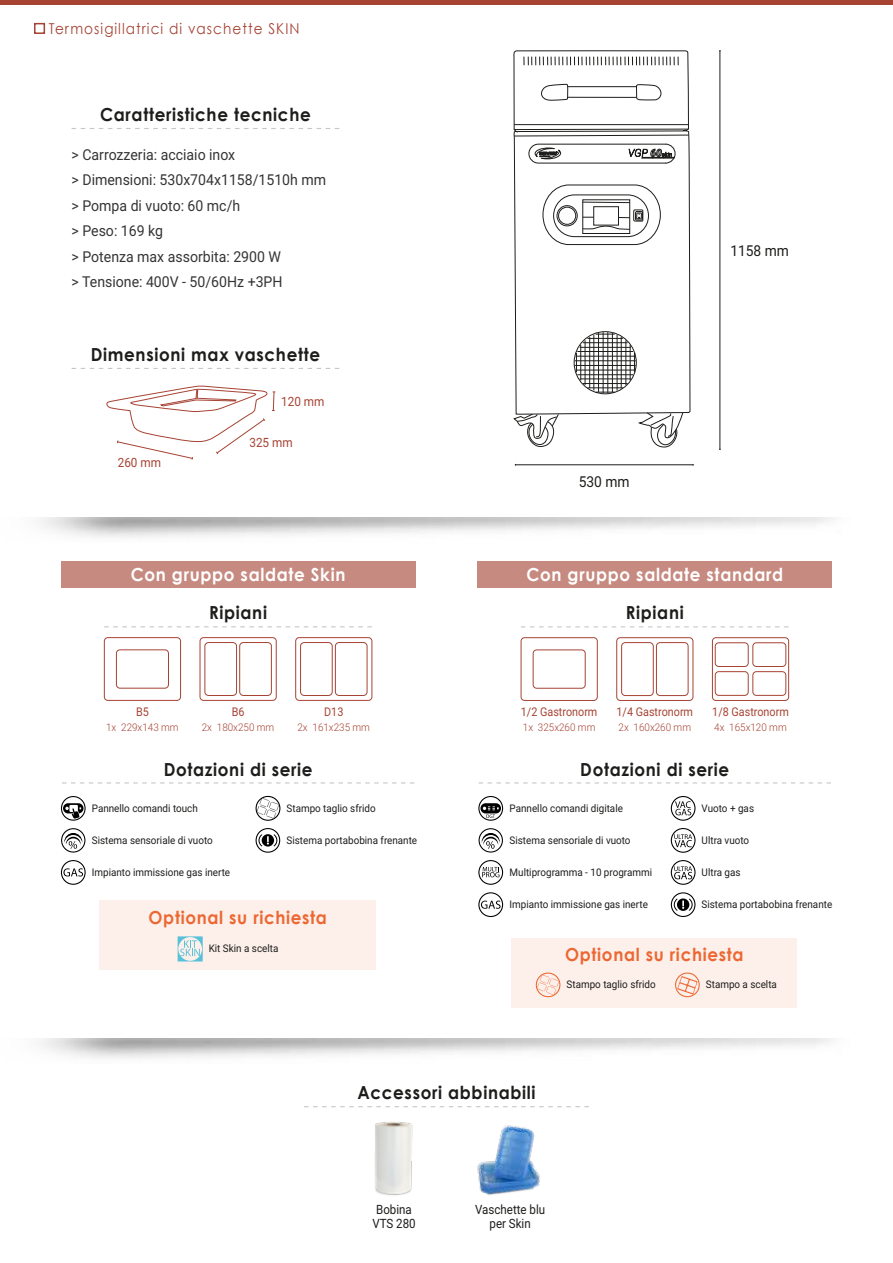
<style>
.page{position:relative;width:893px;height:1263px;background:#fff}
.page>*{position:absolute;margin:0;border:0;box-sizing:border-box;transform-origin:0 0}
.t1{font:700 18px "Century Gothic";letter-spacing:.04em;color:#1d1d1b;scale:.93 1}
.t2{font:700 18px "Century Gothic";letter-spacing:.04em;color:#fff;scale:.93 1}
.t3{font:700 18px "Century Gothic";letter-spacing:.04em;color:#ec6833;scale:.93 1}
.t4{font:15px/25.5px "Roboto";color:#343434;scale:.94 1}
.t5{font:15px "Century Gothic";letter-spacing:.075em;color:#a64333;scale:.91 1}
.t6{font:15px "Roboto";color:#1d1d1b;scale:.92 1}
.t7{font:12.75px/13.8px "Roboto";color:#1d1d1b;text-align:center;scale:.9 1}
.t8{font:12.75px "Roboto";color:#a64333;scale:.92 1}
.t9{font:12px "Roboto";color:#a64333;scale:.9 1}
.t10{font:10.5px "Roboto";color:#1d1d1b;scale:.94 1}
.t11{font:300 10.5px "Roboto";color:#a64333;scale:.94 1}
</style>
<div class="page">
<div style="left:61px;top:561px;width:354px;height:27px;background:#c78a80"></div>
<div style="left:478px;top:561px;width:354px;height:27px;background:#c78a80"></div>
<img style="left:477px;top:1125px;width:63px;height:70px">
<hr style="left:515px;top:464px;width:178px;height:1px;background:#1d1d1b">
<hr style="left:720px;top:51px;width:1px;height:398px;background:#1d1d1b">
<div style="left:0;top:0;width:893px;height:5px;background:#a64333"></div>
<div style="left:34px;top:23px;width:11px;height:11px;border:2px solid #a64333"></div>
<svg style="left:304px;top:1106px;width:285px;height:1px"></svg>
<svg style="left:62px;top:782px;width:352px;height:1px"></svg>
<svg style="left:479px;top:782px;width:352px;height:1px"></svg>
<svg style="left:72px;top:128px;width:267px;height:1px"></svg>
<svg style="left:104px;top:626px;width:268px;height:1px"></svg>
<svg style="left:72px;top:368px;width:267px;height:1px"></svg>
<svg style="left:61px;top:828px;width:24px;height:24px"></svg>
<svg style="left:104px;top:637px;width:77px;height:64px"></svg>
<svg style="left:199px;top:637px;width:78px;height:64px"></svg>
<svg style="left:295px;top:637px;width:78px;height:64px"></svg>
<svg style="left:106px;top:385px;width:169px;height:75px"></svg>
<img style="left:362px;top:1107px;width:54px;height:89px">
<svg style="left:61px;top:860px;width:25px;height:25px"></svg>
<svg style="left:256px;top:828px;width:24px;height:25px"></svg>
<div style="left:100px;top:901px;width:276px;height:69px;background:#fdf0eb"></div>
<div style="left:511px;top:938px;width:286px;height:69px;background:#fdf0eb"></div>
<svg style="left:61px;top:796px;width:25px;height:25px"></svg>
<svg style="left:513px;top:415px;width:46px;height:32px"></svg>
<svg style="left:639px;top:415px;width:44px;height:32px"></svg>
<svg style="left:513px;top:50px;width:177px;height:365px"></svg>
<svg style="left:514px;top:131px;width:175px;height:5px"></svg>
<hr style="left:514px;top:129px;width:174px;height:1px;background:#1d1d1b">
<hr style="left:514px;top:124px;width:175px;height:1px;background:#1d1d1b">
<svg style="left:541px;top:84px;width:27px;height:16px"></svg>
<svg style="left:636px;top:84px;width:25px;height:16px"></svg>
<hr style="left:568px;top:86px;width:68px;height:1px;background:#1d1d1b">
<hr style="left:567px;top:97px;width:69px;height:1px;background:#1d1d1b">
<svg style="left:524px;top:57px;width:155px;height:8px"></svg>
<svg style="left:576px;top:353px;width:1px;height:19px"></svg>
<svg style="left:596px;top:392px;width:19px;height:1px"></svg>
<svg style="left:634px;top:353px;width:1px;height:19px"></svg>
<svg style="left:596px;top:334px;width:19px;height:1px"></svg>
<hr style="left:580px;top:345px;width:1px;height:35px;background:#1d1d1b">
<hr style="left:587px;top:388px;width:36px;height:1px;background:#1d1d1b">
<hr style="left:630px;top:345px;width:1px;height:35px;background:#1d1d1b">
<hr style="left:587px;top:338px;width:36px;height:1px;background:#1d1d1b">
<hr style="left:585px;top:340px;width:1px;height:45px;background:#1d1d1b">
<hr style="left:583px;top:383px;width:45px;height:1px;background:#1d1d1b">
<hr style="left:626px;top:340px;width:1px;height:45px;background:#1d1d1b">
<hr style="left:583px;top:342px;width:45px;height:1px;background:#1d1d1b">
<hr style="left:589px;top:337px;width:1px;height:51px;background:#1d1d1b">
<hr style="left:580px;top:379px;width:51px;height:1px;background:#1d1d1b">
<hr style="left:621px;top:337px;width:1px;height:51px;background:#1d1d1b">
<hr style="left:580px;top:347px;width:51px;height:1px;background:#1d1d1b">
<hr style="left:594px;top:335px;width:1px;height:55px;background:#1d1d1b">
<hr style="left:577px;top:374px;width:56px;height:1px;background:#1d1d1b">
<hr style="left:617px;top:335px;width:1px;height:55px;background:#1d1d1b">
<hr style="left:577px;top:351px;width:56px;height:1px;background:#1d1d1b">
<hr style="left:598px;top:333px;width:1px;height:59px;background:#1d1d1b">
<hr style="left:576px;top:370px;width:59px;height:1px;background:#1d1d1b">
<hr style="left:603px;top:332px;width:1px;height:61px;background:#1d1d1b">
<hr style="left:575px;top:365px;width:61px;height:1px;background:#1d1d1b">
<hr style="left:607px;top:332px;width:1px;height:61px;background:#1d1d1b">
<hr style="left:575px;top:360px;width:61px;height:1px;background:#1d1d1b">
<hr style="left:612px;top:333px;width:1px;height:59px;background:#1d1d1b">
<hr style="left:576px;top:356px;width:59px;height:1px;background:#1d1d1b">
<svg style="left:543px;top:185px;width:118px;height:60px"></svg>
<svg style="left:256px;top:796px;width:24px;height:25px"></svg>
<svg style="left:178px;top:936px;width:25px;height:25px"></svg>
<svg style="left:521px;top:626px;width:268px;height:1px"></svg>
<svg style="left:520px;top:637px;width:78px;height:64px"></svg>
<svg style="left:616px;top:637px;width:78px;height:64px"></svg>
<svg style="left:712px;top:637px;width:77px;height:64px"></svg>
<svg style="left:479px;top:828px;width:24px;height:24px"></svg>
<svg style="left:478px;top:892px;width:25px;height:25px"></svg>
<svg style="left:671px;top:796px;width:24px;height:25px"></svg>
<svg style="left:671px;top:828px;width:24px;height:25px"></svg>
<svg style="left:671px;top:860px;width:24px;height:25px"></svg>
<svg style="left:478px;top:860px;width:25px;height:25px"></svg>
<svg style="left:671px;top:892px;width:24px;height:25px"></svg>
<svg style="left:478px;top:796px;width:25px;height:25px"></svg>
<svg style="left:675px;top:972px;width:25px;height:25px"></svg>
<svg style="left:536px;top:972px;width:24px;height:25px"></svg>
<div style="left:529px;top:144px;width:146px;height:19px;border:1px solid #1d1d1b;border-radius:9px"></div>
<svg style="left:535px;top:148px;width:26px;height:11px"></svg>
<svg style="left:629px;top:147px;width:45px;height:12px"></svg>
<h2 class="t5" style="left:49px;top:19px;width:277px">Termosigillatrici di vaschette SKIN</h2>
<h1 class="t1" style="left:100px;top:103px;width:228px">Caratteristiche tecniche</h1>
<h2 class="t4" style="left:72px;top:141px;width:272px">&gt; Carrozzeria: acciaio inox<br>&gt; Dimensioni: 530x704x1158/1510h mm &gt; Pompa di vuoto: 60 mc/h<br>&gt; Peso: 169 kg<br>&gt; Potenza max assorbita: 2900 W<br>&gt; Tensione: 400V - 50/60Hz +3PH</h2>
<h1 class="t1" style="left:91px;top:343px;width:248px">Dimensioni max vaschette</h1>
<p class="t8" style="left:281px;top:392px;width:49px">120 mm</p>
<p class="t8" style="left:118px;top:454px;width:48px">260 mm</p>
<p class="t8" style="left:249px;top:434px;width:49px">325 mm</p>
<h2 class="t6" style="left:579px;top:471px;width:57px">530 mm</h2>
<h2 class="t6" style="left:730px;top:240px;width:65px">1158 mm</h2>
<h1 class="t2" style="left:131px;top:563px;width:232px">Con gruppo saldate Skin</h1>
<h1 class="t2" style="left:526px;top:563px;width:278px">Con gruppo saldate standard</h1>
<h1 class="t1" style="left:209px;top:601px;width:64px">Ripiani</h1>
<p class="t9" style="left:136px;top:703px;width:16px">B5</p>
<p class="t9" style="left:232px;top:703px;width:16px">B6</p>
<p class="t9" style="left:324px;top:703px;width:23px">D13</p>
<p class="t11" style="left:106px;top:720px;width:79px">1x 229x143 mm</p>
<p class="t11" style="left:202px;top:720px;width:79px">2x 180x250 mm</p>
<p class="t11" style="left:297px;top:720px;width:79px">2x 161x235 mm</p>
<h1 class="t1" style="left:626px;top:602px;width:64px">Ripiani</h1>
<p class="t9" style="left:521px;top:703px;width:87px">1/2 Gastronorm</p>
<p class="t9" style="left:617px;top:703px;width:87px">1/4 Gastronorm</p>
<p class="t9" style="left:712px;top:703px;width:87px">1/8 Gastronorm</p>
<p class="t11" style="left:523px;top:720px;width:79px">1x 325x260 mm</p>
<p class="t11" style="left:619px;top:720px;width:79px">2x 160x260 mm</p>
<p class="t11" style="left:714px;top:720px;width:79px">4x 165x120 mm</p>
<h1 class="t1" style="left:164px;top:758px;width:162px">Dotazioni di serie</h1>
<h1 class="t1" style="left:580px;top:758px;width:162px">Dotazioni di serie</h1>
<p class="t10" style="left:92px;top:801px;width:114px">Pannello comandi touch</p>
<p class="t10" style="left:92px;top:833px;width:130px">Sistema sensoriale di vuoto</p>
<p class="t10" style="left:92px;top:865px;width:149px">Impianto immissione gas inerte</p>
<p class="t10" style="left:287px;top:801px;width:96px">Stampo taglio sfrido</p>
<p class="t10" style="left:287px;top:833px;width:140px">Sistema portabobina frenante</p>
<h1 class="t3" style="left:149px;top:906px;width:193px">Optional su richiesta</h1>
<p class="t10" style="left:510px;top:801px;width:122px">Pannello comandi digitale</p>
<p class="t10" style="left:510px;top:833px;width:130px">Sistema sensoriale di vuoto</p>
<p class="t10" style="left:510px;top:865px;width:153px">Multiprogramma - 10 programmi</p>
<p class="t10" style="left:510px;top:897px;width:149px">Impianto immissione gas inerte</p>
<p class="t10" style="left:702px;top:801px;width:57px">Vuoto + gas</p>
<p class="t10" style="left:702px;top:833px;width:52px">Ultra vuoto</p>
<p class="t10" style="left:702px;top:865px;width:43px">Ultra gas</p>
<p class="t10" style="left:702px;top:897px;width:140px">Sistema portabobina frenante</p>
<p class="t10" style="left:209px;top:941px;width:76px">Kit Skin a scelta</p>
<h1 class="t3" style="left:565px;top:943px;width:193px">Optional su richiesta</h1>
<p class="t10" style="left:567px;top:977px;width:96px">Stampo taglio sfrido</p>
<p class="t10" style="left:706px;top:977px;width:77px">Stampo a scelta</p>
<h1 class="t1" style="left:357px;top:1081px;width:193px">Accessori abbinabili</h1>
<p class="t7" style="left:372px;top:1202px;width:50px;text-align:left">Bobina<br>VTS 280</p>
<p class="t7" style="left:475px;top:1202px;width:79px">Vaschette blu per Skin</p>
</div>
